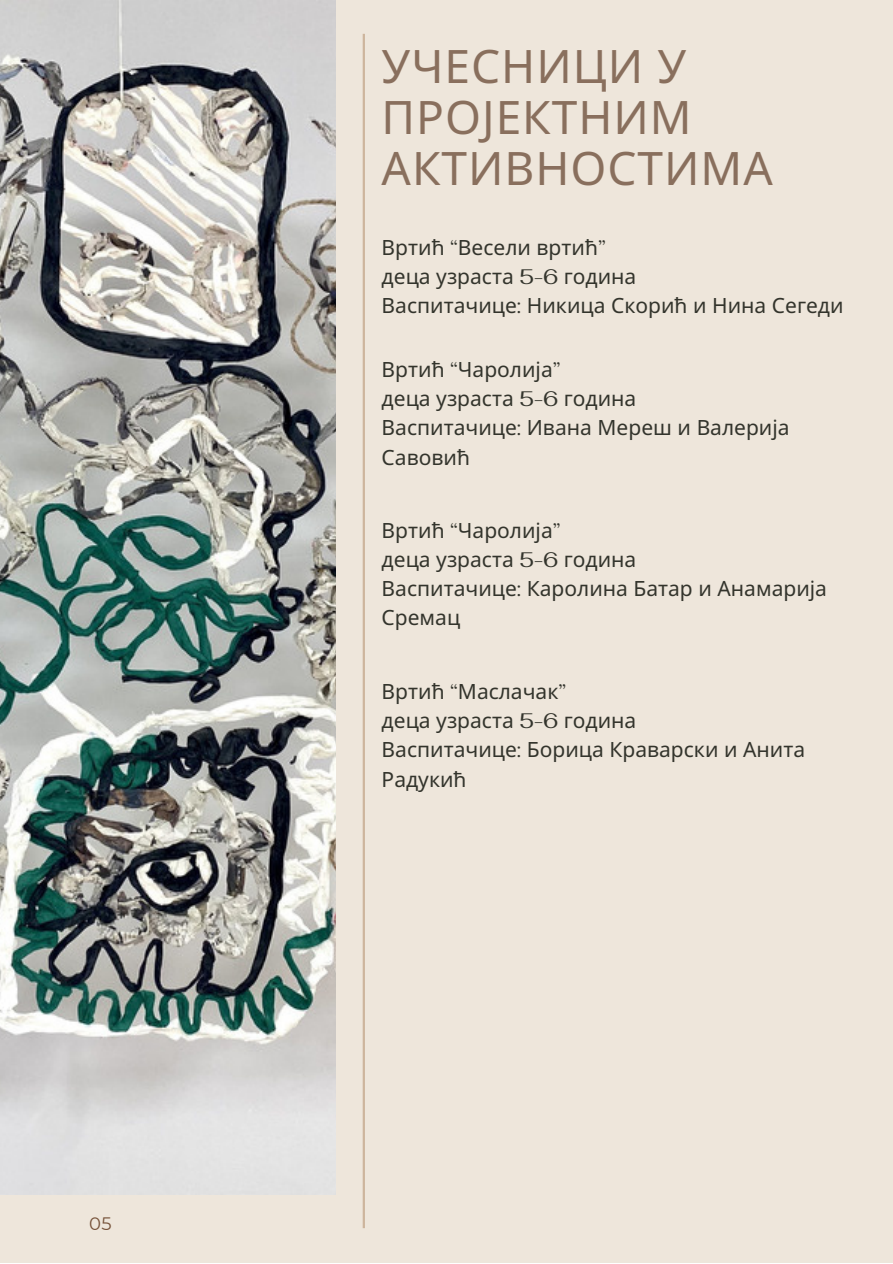
<style>
.page{position:relative;width:893px;height:1264px;background:#fff}
.page>*{position:absolute;margin:0;border:0;box-sizing:border-box;transform-origin:0 0}
.t1{font:46.05px/50.6px "Noto Sans";letter-spacing:.02em;color:#896f5d}
.t2{font:21px/29.2px "Noto Sans";color:#33342c}
.t3{font:18px "Montserrat";color:#765239}
.s1{font-family:"Fahkwang"}
</style>
<div class="page">
<div style="left:0;top:0;width:892px;height:1262px;background:#eee6db"></div>
<hr style="left:362px;top:34px;width:3px;height:1194px;background:#cdb59d">
<img style="left:0;top:0;width:335px;height:1194px">
<p class="t3" style="left:89px;top:1211px;width:24px">05</p>
<p class="t1" style="left:381px;top:40px;width:392px">УЧЕСНИЦИ У<br>ПРОЈЕКТНИМ<br>АКТИВНОСТИМА</p>
<p class="t2" style="left:381px;top:232px;width:225px">Вртић <span class="s1">“</span>Весели вртић<span class="s1">”</span></p>
<p class="t2" style="left:381px;top:261px;width:256px">деца узраста <span class="s1">5-6</span> година</p>
<p class="t2" style="left:381px;top:290px;width:463px">Васпитачице<span class="s1">:</span> Никица Скорић и Нина Сегеди</p>
<p class="t2" style="left:381px;top:354px;width:180px">Вртић <span class="s1">“</span>Чаролија<span class="s1">”</span></p>
<p class="t2" style="left:381px;top:383px;width:256px">деца узраста <span class="s1">5-6</span> година</p>
<p class="t2" style="left:381px;top:412px;width:409px">Васпитачице<span class="s1">:</span> Ивана Мереш и Валерија<br>Савовић</p>
<p class="t2" style="left:381px;top:515px;width:180px">Вртић <span class="s1">“</span>Чаролија<span class="s1">”</span></p>
<p class="t2" style="left:381px;top:544px;width:256px">деца узраста <span class="s1">5-6</span> година</p>
<p class="t2" style="left:381px;top:573px;width:447px">Васпитачице<span class="s1">:</span> Каролина Батар и Анамарија<br>Сремац</p>
<p class="t2" style="left:381px;top:676px;width:186px">Вртић <span class="s1">“</span>Маслачак<span class="s1">”</span></p>
<p class="t2" style="left:381px;top:705px;width:256px">деца узраста <span class="s1">5-6</span> година</p>
<p class="t2" style="left:381px;top:734px;width:425px">Васпитачице<span class="s1">:</span> Борица Краварски и Анита<br>Радукић</p>
</div>
